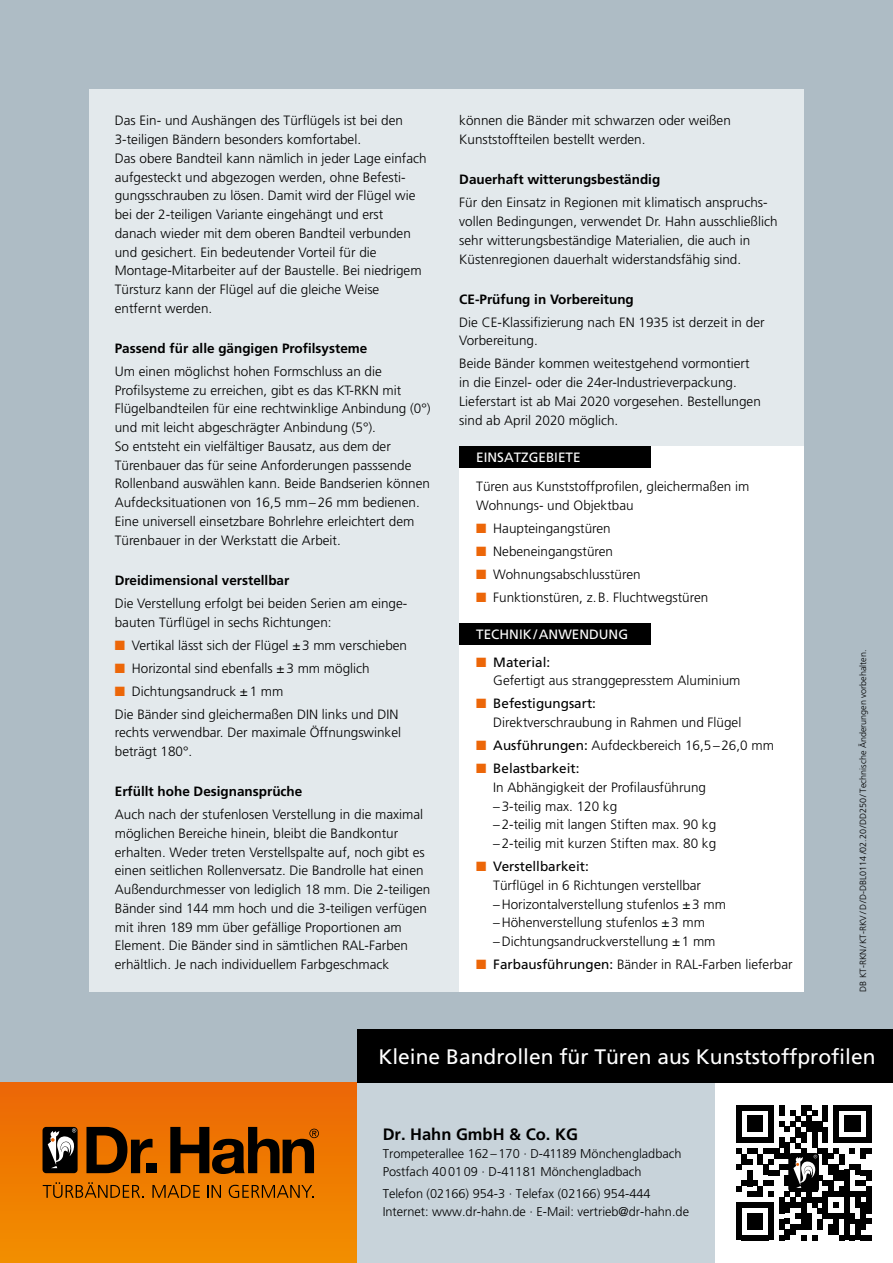
<style>
.page{position:relative;width:893px;height:1263px;background:#fff}
.page>*{position:absolute;margin:0;border:0;box-sizing:border-box;transform-origin:0 0}
.t1{font:21px "Frutiger";color:#fff}
.t2{font:700 16.5px "Frutiger";color:#000}
.t3{font:300 13.5px/18.8px "Frutiger";color:#000}
.t4{font:700 13.5px "Frutiger";color:#000}
.t5{font:13.5px "Frutiger";color:#fff}
.t6{font:300 12.75px/18px "Frutiger";color:#000}
.t7{font:300 9px "Frutiger";color:#000}
.s1{color:#ec6608}
.s2{font-weight:400}
</style>
<div class="page">
<div style="left:0;top:0;width:893px;height:1082px;background:#aebcc5"></div>
<div style="left:0;top:1082px;width:357px;height:181px;background:linear-gradient(to bottom,#eb6605,#f28f00)"></div>
<div style="left:357px;top:1082px;width:357px;height:181px;background:#c8d3da"></div>
<svg style="left:43px;top:1182px;width:101px;height:16px;background:#b96200"></svg>
<svg style="left:152px;top:1185px;width:48px;height:13px"></svg>
<svg style="left:207px;top:1185px;width:14px;height:13px"></svg>
<svg style="left:229px;top:1185px;width:85px;height:13px"></svg>
<svg style="left:86px;top:1127px;width:67px;height:46px;background:#713700"></svg>
<div style="left:147px;top:1163px;width:10px;height:10px;background:#000"></div>
<svg style="left:170px;top:1127px;width:149px;height:47px;background:#7b3c00"></svg>
<div style="left:43px;top:1127px;width:35px;height:46px;background:#000;border-radius:4px"></div>
<svg style="left:48px;top:1128px;width:29px;height:40px"></svg>
<svg style="left:736px;top:1105px;width:135px;height:135px"></svg>
<div style="left:89px;top:89px;width:715px;height:903px;background:#e3e9ec"></div>
<div style="left:357px;top:1029px;width:536px;height:53px;background:#000"></div>
<div style="left:459px;top:446px;width:345px;height:546px;background:#fff"></div>
<div style="left:459px;top:623px;width:192px;height:21px;background:#000"></div>
<div style="left:459px;top:446px;width:192px;height:22px;background:#000"></div>
<p class="t3" style="left:115px;top:111px;width:313px">Das Ein- und Aushängen des Türflügels ist bei den 3-teiligen Bändern besonders komfortabel.<br>Das obere Bandteil kann nämlich in jeder Lage einfach aufgesteckt und abgezogen werden, ohne Befesti&shy;gungsschrauben zu lösen. Damit wird der Flügel wie bei der 2-teiligen Variante eingehängt und erst danach wieder mit dem oberen Bandteil verbunden und gesichert. Ein bedeutender Vorteil für die Montage-Mitarbeiter auf der Baustelle. Bei niedrigem Türsturz kann der Flügel auf die gleiche Weise entfernt werden.</p>
<p class="t4" style="left:115px;top:340px;width:254px">Passend für alle gängigen Profilsysteme</p>
<p class="t3" style="left:115px;top:362px;width:317px">Um einen möglichst hohen Formschluss an die Profilsysteme zu erreichen, gibt es das KT-RKN mit Flügelbandteilen für eine rechtwinklige Anbindung (0°) und mit leicht abgeschrägter Anbindung (5°).<br>So entsteht ein vielfältiger Bausatz, aus dem der Türenbauer das für seine Anforderungen passsende Rollenband auswählen kann. Beide Bandserien können Aufdecksituationen von 16,5 mm–26 mm bedienen.<br>Eine universell einsetzbare Bohrlehre erleichtert dem Türenbauer in der Werkstatt die Arbeit.</p>
<p class="t4" style="left:115px;top:572px;width:176px">Dreidimensional verstellbar</p>
<p class="t3" style="left:115px;top:594px;width:293px">Die Verstellung erfolgt bei beiden Serien am einge&shy;bauten Türflügel in sechs Richtungen:</p>
<p class="t3" style="left:115px;top:635px;width:294px"><span class="s1">■</span> Vertikal lässt sich der Flügel ±3 mm verschieben</p>
<p class="t3" style="left:115px;top:658px;width:256px"><span class="s1">■</span> Horizontal sind ebenfalls ±3 mm möglich</p>
<p class="t3" style="left:115px;top:679px;width:285px;line-height:23px"><span class="s1">■</span> Dichtungsandruck ±1 mm<br>Die Bänder sind gleichermaßen DIN links und DIN</p>
<p class="t3" style="left:115px;top:723px;width:288px">rechts verwendbar. Der maximale Öffnungswinkel beträgt 180°.</p>
<p class="t4" style="left:115px;top:783px;width:189px">Erfüllt hohe Designansprüche</p>
<p class="t3" style="left:115px;top:805px;width:317px">Auch nach der stufenlosen Verstellung in die maximal möglichen Bereiche hinein, bleibt die Bandkontur erhalten. Weder treten Verstellspalte auf, noch gibt es einen seitlichen Rollenversatz. Die Bandrolle hat einen Außendurchmesser von lediglich 18 mm. Die 2-teiligen Bänder sind 144 mm hoch und die 3-teiligen verfügen mit ihren 189 mm über gefällige Proportionen am Element. Die Bänder sind in sämtlichen RAL-Farben erhältlich. Je nach individuellem Farbgeschmack</p>
<p class="t3" style="left:459px;top:111px;width:273px">können die Bänder mit schwarzen oder weißen<br>Kunststoffteilen bestellt werden.</p>
<p class="t4" style="left:459px;top:172px;width:203px">Dauerhaft witterungsbeständig</p>
<p class="t3" style="left:459px;top:193px;width:320px">Für den Einsatz in Regionen mit klimatisch anspruchs&shy;vollen Bedingungen, verwendet Dr. Hahn ausschließlich sehr witterungsbeständige Materialien, die auch in Küstenregionen dauerhalt widerstandsfähig sind.</p>
<p class="t4" style="left:459px;top:291px;width:176px">CE-Prüfung in Vorbereitung</p>
<p class="t3" style="left:459px;top:312px;width:307px">Die CE-Klassifizierung nach EN 1935 ist derzeit in der<br>Vorbereitung.</p>
<p class="t3" style="left:459px;top:354px;width:303px">Beide Bänder kommen weitestgehend vormontiert in die Einzel- oder die 24er-Industrieverpackung.<br>Lieferstart ist ab Mai 2020 vorgesehen. Bestellungen sind ab April 2020 möglich.</p>
<p class="t5" style="left:476px;top:450px;width:106px">EINSATZGEBIETE</p>
<p class="t3" style="left:476px;top:477px;width:275px">Türen aus Kunststoffprofilen, gleichermaßen im<br>Wohnungs- und Objektbau</p>
<p class="t3" style="left:476px;top:519px;width:136px"><span class="s1">■</span> Haupteingangstüren</p>
<p class="t3" style="left:476px;top:542px;width:138px"><span class="s1">■</span> Nebeneingangstüren</p>
<p class="t3" style="left:476px;top:565px;width:166px"><span class="s1">■</span> Wohnungsabschlusstüren</p>
<p class="t3" style="left:476px;top:588px;width:233px"><span class="s1">■</span> Funktionstüren, z.B. Fluchtwegstüren</p>
<p class="t5" style="left:476px;top:626px;width:153px">TECHNIK/ANWENDUNG</p>
<p class="t3" style="left:493px;top:653px;width:249px;text-indent:-17px"><span class="s1">■</span> <span class="s2">Material:<br></span>Gefertigt aus stranggepresstem Aluminium</p>
<p class="t3" style="left:493px;top:694px;width:250px;text-indent:-17px"><span class="s1">■</span> <span class="s2">Befestigungsart:<br></span>Direktverschraubung in Rahmen und Flügel</p>
<p class="t3" style="left:476px;top:736px;width:299px"><span class="s1">■</span> <span class="s2">Ausführungen:</span> Aufdeckbereich 16,5–26,0 mm</p>
<p class="t3" style="left:493px;top:759px;width:224px;text-indent:-17px"><span class="s1">■</span> <span class="s2">Belastbarkeit:<br></span>In Abhängigkeit der Profilausführung –3-teilig max. 120 kg<br>–2-teilig mit langen Stiften max. 90 kg –2-teilig mit kurzen Stiften max. 80 kg</p>
<p class="t3" style="left:493px;top:857px;width:234px;text-indent:-17px"><span class="s1">■</span> <span class="s2">Verstellbarkeit:<br></span>Türflügel in 6 Richtungen verstellbar –Horizontalverstellung stufenlos ±3 mm –Höhenverstellung stufenlos ±3 mm –Dichtungsandruckverstellung ±1 mm</p>
<p class="t3" style="left:476px;top:955px;width:318px"><span class="s1">■</span> <span class="s2">Farbausführungen:</span> Bänder in RAL-Farben lieferbar</p>
<p class="t7" style="left:858px;top:992px;width:343px;rotate:-90deg">DB KT-RKN/KT-RKV/D/D-DBL0114/02.20/DD250/Technische Änderungen vorbehalten.</p>
<h1 class="t1" style="left:378px;top:1044px;width:499px">Kleine Bandrollen für Türen aus Kunststoffprofilen</h1>
<p class="t2" style="left:383px;top:1124px;width:197px">Dr. Hahn GmbH &amp; Co. KG</p>
<p class="t6" style="left:383px;top:1144px;width:300px">Trompeterallee 162–170 · D-41189 Mönchengladbach<br>Postfach 400109 · D-41181 Mönchengladbach</p>
<p class="t6" style="left:383px;top:1184px;width:308px">Telefon (02166) 954-3 · Telefax (02166) 954-444<br>Internet: www.dr-hahn.de · E-Mail: vertrieb@dr-hahn.de</p>
</div>
